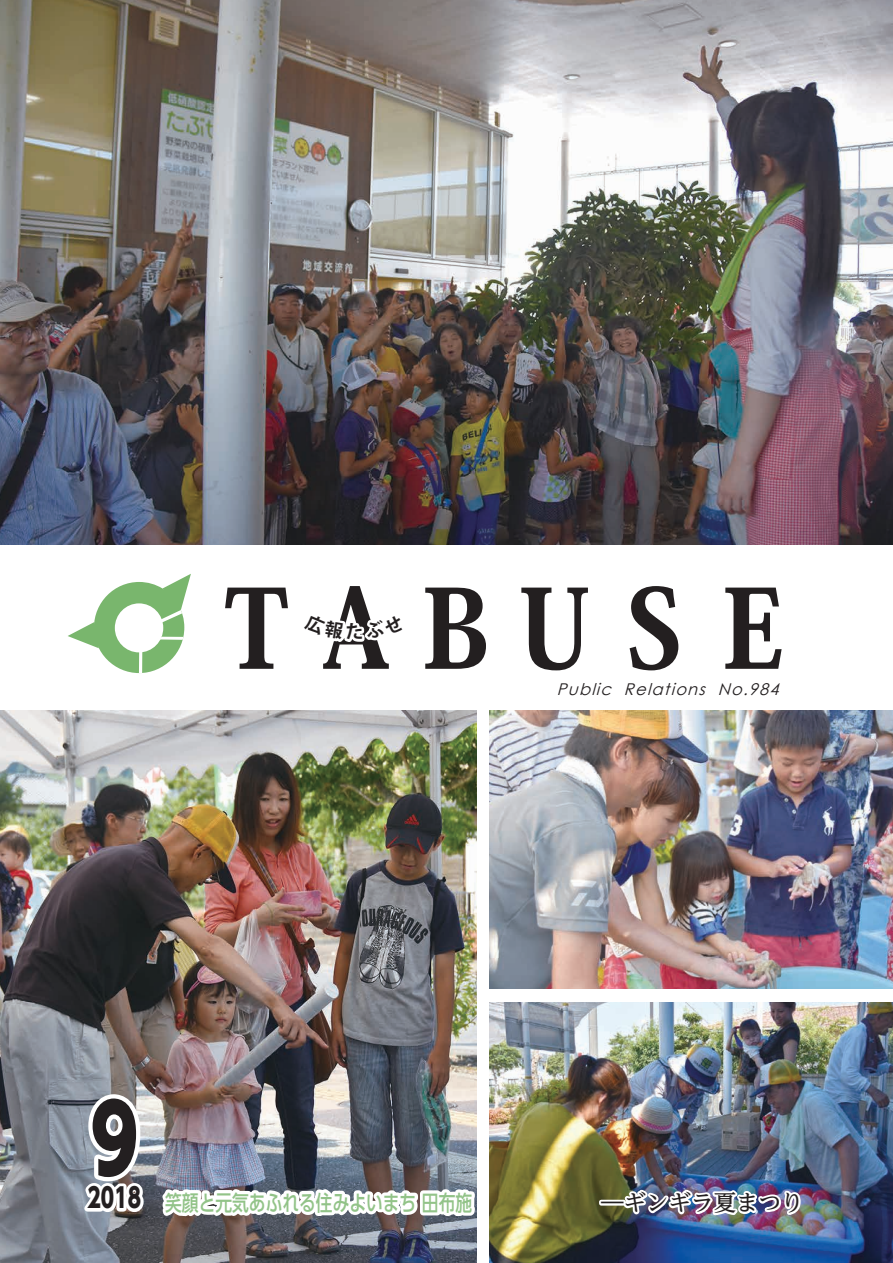
<style>
.page{position:relative;width:893px;height:1263px;background:#fff}
.page>*{position:absolute;margin:0;border:0;box-sizing:border-box;transform-origin:0 0}
.t1{font:800 108px "Koz Min Pro";color:#231f20;scale:.92 1}
.t2{font:800 93.6px "UD Shin Go NT Pro";color:#231f20;scale:.77 1}
.t3{font:800 27px "UD Shin Go NT Pro";color:#231f20;scale:.75 1}
.t4{font:500 22.5px "UD Reimin Pro";color:#231f20}
.t5{font:500 21.6px "UD Shin Go Pro";color:#92c388;scale:.78 1}
.t6{font:700 18px "Koz Go Pro";color:#231f20}
.t7{font:italic 16.2px "Century Gothic";color:#231f20}
</style>
<div class="page">
<img style="left:489px;top:1003px;width:404px;height:260px">
<img style="left:0;top:711px;width:476px;height:552px">
<img style="left:489px;top:711px;width:404px;height:278px">
<svg style="left:68px;top:574px;width:123px;height:99px"></svg>
<svg style="left:75px;top:1090px;width:72px;height:127px"></svg>
<svg style="left:157px;top:1174px;width:320px;height:51px"></svg>
<img style="left:620px;top:1186px;width:183px;height:32px">
<img style="left:0;top:0;width:893px;height:544px">
<h1 class="t1" style="left:207px;top:549px;width:649px">ＴＡＢＵＳＥ</h1>
<p class="t7" style="left:743px;top:677px;width:43px">.984</p>
<p class="t6" style="left:345px;top:620px;width:20px">た</p>
<p class="t7" style="left:557px;top:677px;width:192px">Public Relations No</p>
<h2 class="t2" style="left:78px;top:1063px;width:95px">９</h2>
<h3 class="t3" style="left:88px;top:1176px;width:73px">2018</h3>
<h3 class="t5" style="left:165px;top:1185px;width:395px">笑顔と元気あふれる住みよいまち田布施</h3>
<h3 class="t4" style="left:601px;top:1184px;width:204px">―ギンギラ夏まつり</h3>
</div>
